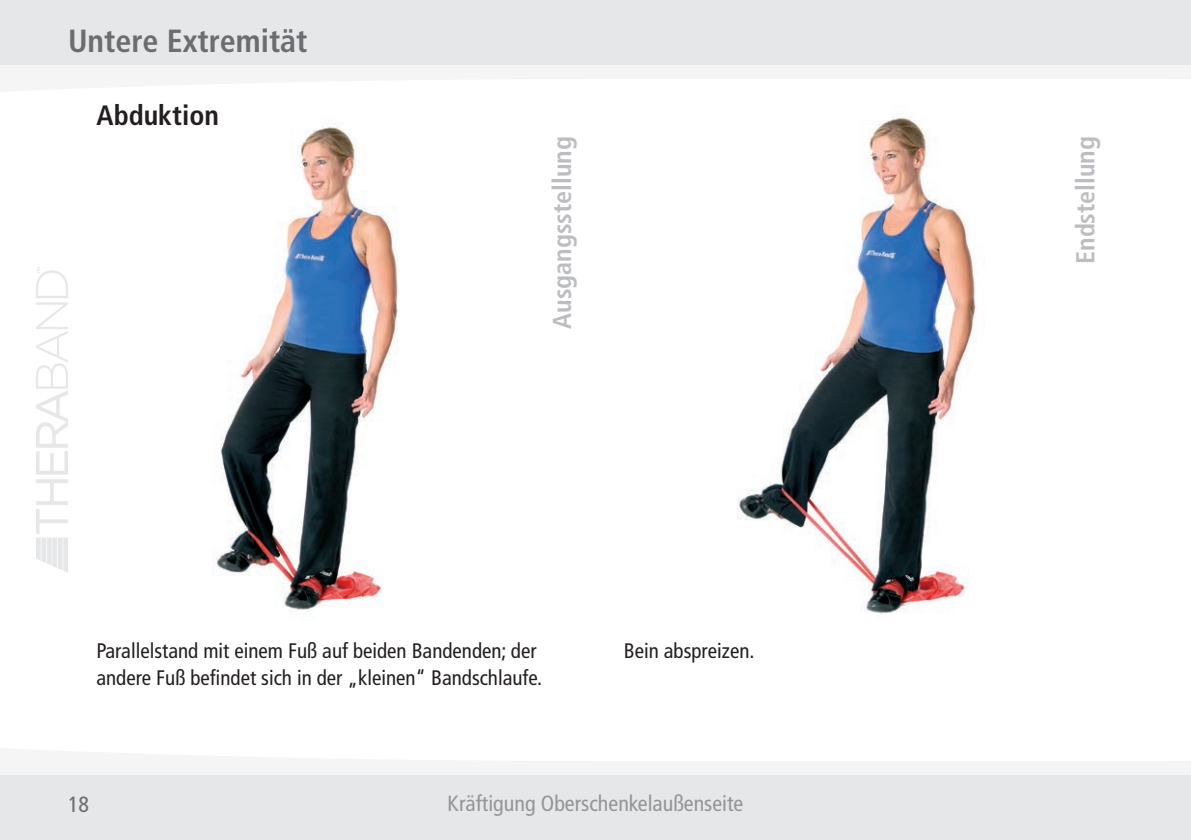
<style>
.page{position:relative;width:1191px;height:840px;background:#fff}
.page>*{position:absolute;margin:0;border:0;box-sizing:border-box;transform-origin:0 0}
.t1{font:700 condensed 32px "Frutiger LT Std";color:#6c6d70}
.t2{font:700 condensed 28px "Frutiger LT Std";color:#231f20}
.t3{font:700 condensed 26px "Frutiger LT Std";color:#bcbdc0}
.t4{font:condensed 22px "Frutiger LT Std";color:#939598}
.t5{font:condensed 22px "Frutiger LT Std";color:#6c6d70}
.t6{font:condensed 21px/26px "Frutiger LT Std";color:#231f20}
</style>
<div class="page">
<div style="left:0;top:0;width:1191px;height:65px;background:#e6e7e9"></div>
<div style="left:0;top:65px;width:1191px;height:28px;background:#f5f5f6"></div>
<div style="left:0;top:775px;width:1191px;height:64px;background:#e6e7e9"></div>
<div style="left:0;top:746px;width:1191px;height:28px;background:#f5f5f6"></div>
<svg style="left:36px;top:267px;width:32px;height:305px"></svg>
<img style="left:737px;top:117px;width:240px;height:497px">
<img style="left:213px;top:124px;width:185px;height:487px">
<h1 class="t1" style="left:68px;top:22px;width:241px">Untere Extremität</h1>
<h2 class="t2" style="left:97px;top:99px;width:124px">Abduktion</h2>
<p class="t3" style="left:547px;top:328px;width:194px;rotate:-90deg">Ausgangsstellung</p>
<p class="t3" style="left:1070px;top:264px;width:129px;rotate:-90deg">Endstellung</p>
<p class="t6" style="left:96px;top:638px;width:447px">Parallelstand mit einem Fuß auf beiden Bandenden; der andere Fuß befindet sich in der „kleinen“ Bandschlaufe.</p>
<p class="t6" style="left:624px;top:638px;width:132px">Bein abspreizen.</p>
<p class="t5" style="left:68px;top:790px;width:23px">18</p>
<p class="t4" style="left:447px;top:790px;width:297px">Kräftigung Oberschenkelaußenseite</p>
</div>
